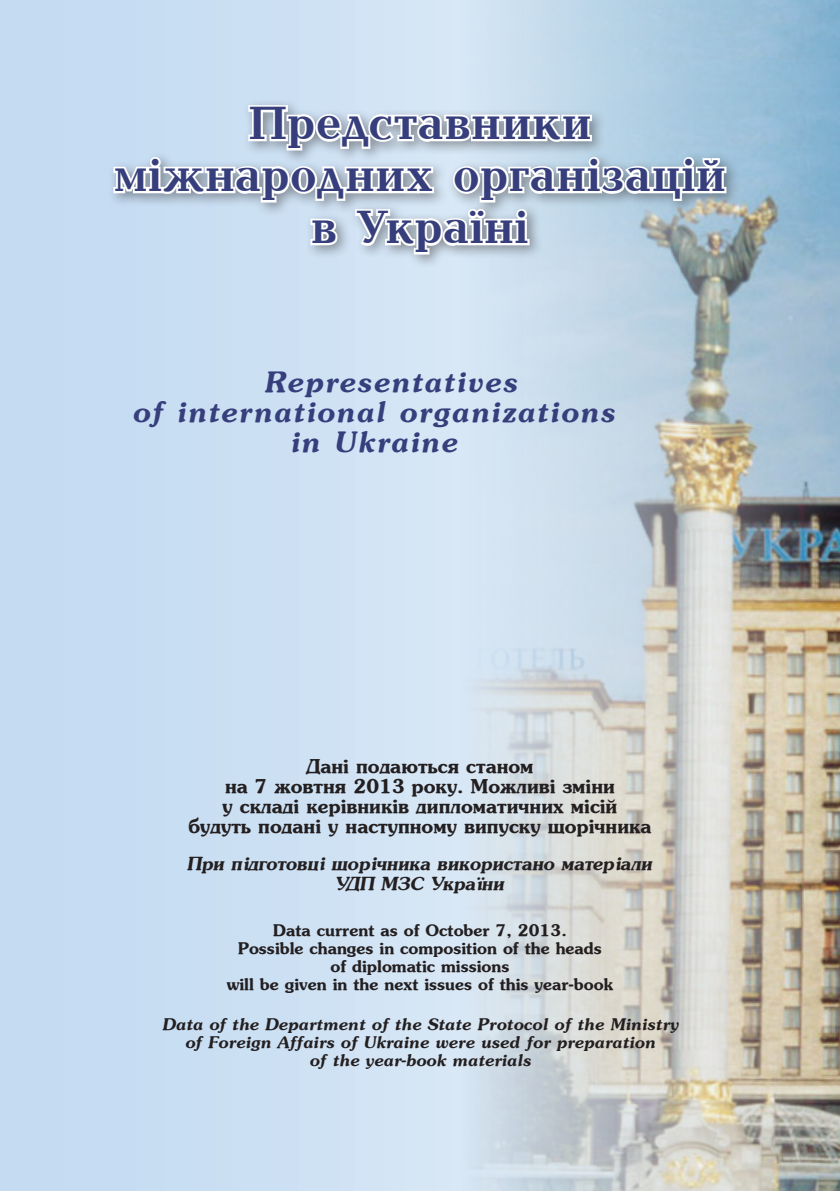
<style>
.page{position:relative;width:840px;height:1191px;background:#fff}
.page>*{position:absolute;margin:0;border:0;box-sizing:border-box;transform-origin:0 0}
.t1{font:700 48px/52px "Ukrainian Baltica";letter-spacing:.005em;color:#363e7c;text-align:center}
.t2{font:italic 700 28px "AG Presquire";letter-spacing:.05em;color:#363e7c}
.t3{font:700 19px/20px "AG Presquire";color:#231f20;text-align:center}
.t4{font:italic 700 18px/20px "AG Presquire";color:#231f20;text-align:center}
.t5{font:700 16px/18px "AG Presquire";color:#231f20;text-align:center}
.t6{font:italic 700 16px/18px "AG Presquire";color:#231f20;text-align:center}
</style>
<div class="page">
<div style="left:0;top:0;width:839px;height:1191px;background:#c8def2"></div>
<img style="left:355px;top:0;width:484px;height:1191px">
<div style="left:107px;top:98px;width:632px;height:171px;background:#231f20;opacity:.47"></div>
<svg style="left:111px;top:103px;width:617px;height:153px"></svg>
<h1 class="t1" style="left:114px;top:99px;width:613px">Представники міжнародних організацій в Україні</h1>
<h2 class="t2" style="left:263px;top:365px;width:254px">Representatives</h2>
<h2 class="t2" style="left:132px;top:395px;width:484px">of international organizations</h2>
<h2 class="t2" style="left:289px;top:425px;width:168px">in Ukraine</h2>
<p class="t3" style="left:188px;top:756px;width:464px">Дані подаються станом<br>на 7 жовтня 2013 року. Можливі зміни<br>у складі керівників дипломатичних місій<br>будуть подані у наступному випуску щорічника</p>
<p class="t4" style="left:187px;top:853px;width:466px">При підготовці щорічника використано матеріали<br>УДП МЗС України</p>
<p class="t5" style="left:226px;top:920px;width:388px">Data current as of October 7, 2013.<br>Possible changes in composition of the heads<br>of diplomatic missions<br>will be given in the next issues of this year-book</p>
<p class="t6" style="left:161px;top:1014px;width:518px">Data of the Department of the State Protocol of the Ministry of Foreign Affairs of Ukraine were used for preparation<br>of the year-book materials</p>
</div>
